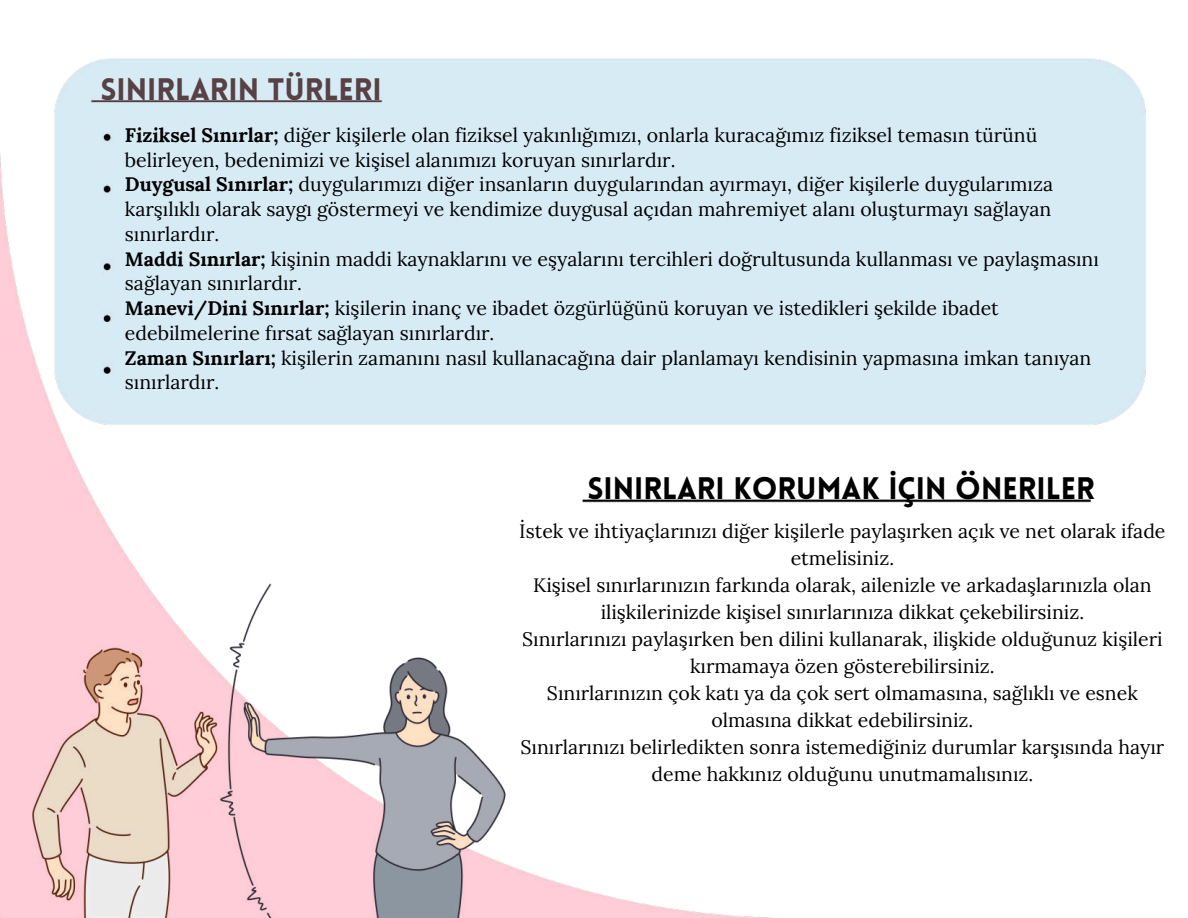
<style>
.page{position:relative;width:1188px;height:918px;background:#fff}
.page>*{position:absolute;margin:0;border:0;box-sizing:border-box;transform-origin:0 0}
.t1{font:900 30.45px "Lovelo";color:#000}
.t2{font:900 30.45px "Lovelo";color:#574144}
.t3{font:19.5px/24.8px "Lora";color:#000}
.s1{font-weight:700}
</style>
<div class="page">
<img style="left:0;top:58px;width:1146px;height:860px">
<h1 class="t2" style="left:100px;top:70px;width:283px">SINIRLARIN TÜRLERI</h1>
<p class="t3" style="left:125px;top:121px;width:975px"><span class="s1">Fiziksel Sınırlar;</span> diğer kişilerle olan fiziksel yakınlığımızı, onlarla kuracağımız fiziksel temasın türünü belirleyen, bedenimizi ve kişisel alanımızı koruyan sınırlardır.<br><span class="s1">Duygusal Sınırlar;</span> duygularımızı diğer insanların duygularından ayırmayı, diğer kişilerle duygularımıza karşılıklı olarak saygı göstermeyi ve kendimize duygusal açıdan mahremiyet alanı oluşturmayı sağlayan sınırlardır.<br><span class="s1">Maddi Sınırlar;</span> kişinin maddi kaynaklarını ve eşyalarını tercihleri doğrultusunda kullanması ve paylaşmasını sağlayan sınırlardır.<br><span class="s1">Manevi/Dini Sınırlar;</span> kişilerin inanç ve ibadet özgürlüğünü koruyan ve istedikleri şekilde ibadet edebilmelerine fırsat sağlayan sınırlardır.<br><span class="s1">Zaman Sınırları;</span> kişilerin zamanını nasıl kullanacağına dair planlamayı kendisinin yapmasına imkan tanıyan sınırlardır.</p>
<h1 class="t1" style="left:587px;top:469px;width:509px">SINIRLARI KORUMAK İÇIN ÖNERILER</h1>
<p class="t3" style="left:519px;top:516px;width:648px;line-height:27px;text-align:center">İstek ve ihtiyaçlarınızı diğer kişilerle paylaşırken açık ve net olarak ifade etmelisiniz.<br>Kişisel sınırlarınızın farkında olarak, ailenizle ve arkadaşlarınızla olan ilişkilerinizde kişisel sınırlarınıza dikkat çekebilirsiniz.<br>Sınırlarınızı paylaşırken ben dilini kullanarak, ilişkide olduğunuz kişileri kırmamaya özen gösterebilirsiniz.<br>Sınırlarınızın çok katı ya da çok sert olmamasına, sağlıklı ve esnek olmasına dikkat edebilirsiniz.<br>Sınırlarınızı belirledikten sonra istemediğiniz durumlar karşısında hayır deme hakkınız olduğunu unutmamalısınız.</p>
</div>
